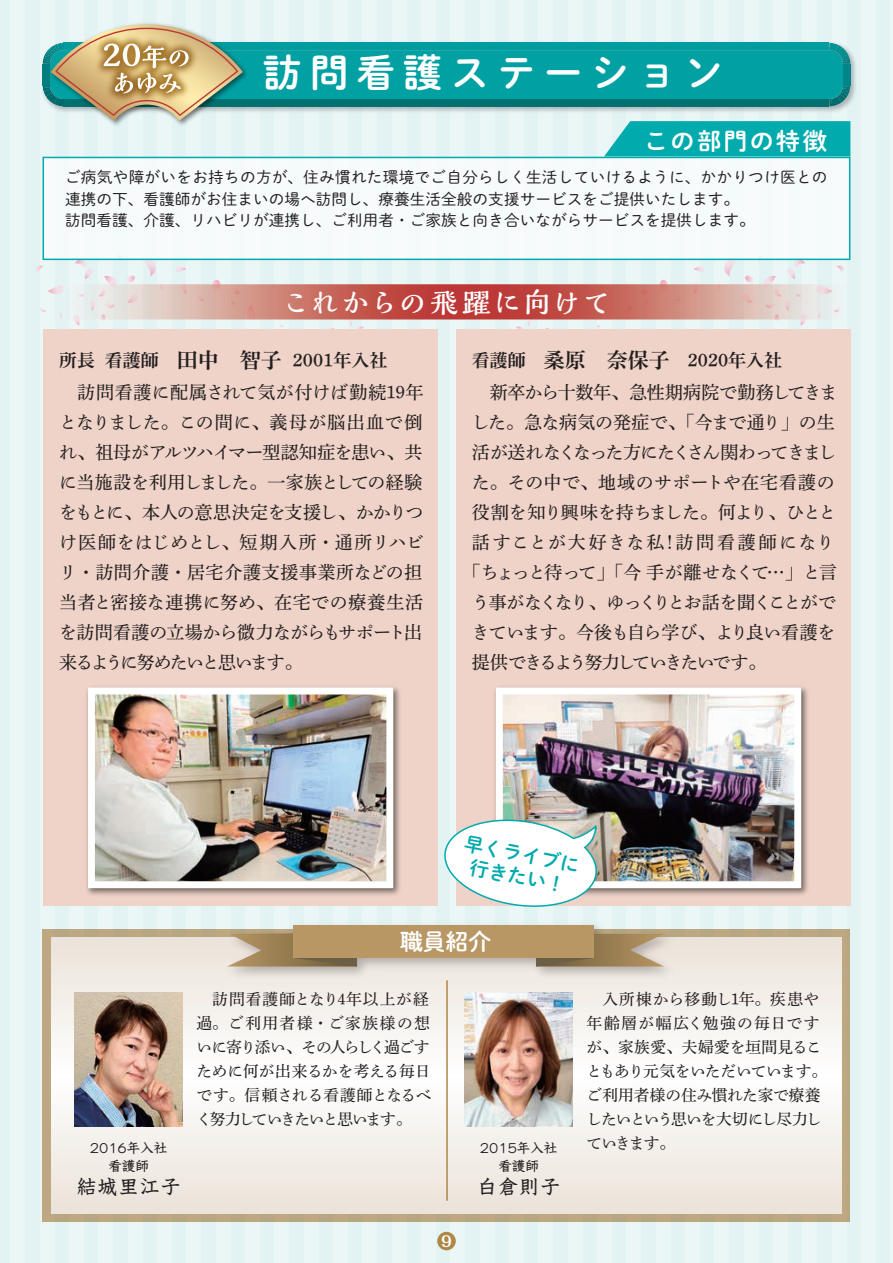
<style>
.page{position:relative;width:893px;height:1263px;background:#e3f3f4}
.page>*{position:absolute;margin:0;border:0;box-sizing:border-box;transform-origin:0 0}
.t1{font:39px "P Shuei M Go Std B";letter-spacing:.2em;color:#fff}
.t2{font:700 28.5px "Kaimin So Std";letter-spacing:.055em;color:#fff}
.t3{font:24px "P Shuei M Go Std B";letter-spacing:.1em;color:#fff}
.t4{font:22.65px "P Shuei M Go Std B";color:#fff}
.t5{font:19.5px/22.5px "P Shuei M Go Std B";color:#00aaad;text-align:center}
.t6{font:500 19.5px "Kyoka ICA Pro";letter-spacing:.075em;color:#231f20}
.t7{font:18px/30px "Shuei Min Pr 6 M";letter-spacing:-.04em;color:#231f20;text-align:justify}
.t8{font:18px "Shuei Min Pr 6 B";color:#231f20}
.t9{font:18px "Shuei Min Pr 6 M";letter-spacing:-.065em;color:#231f20}
.t10{font:18px "Shuei Min Pr 6 M";letter-spacing:-.1em;color:#231f20}
.t11{font:18px "Shuei Min Pr 6 M";letter-spacing:-.08em;color:#231f20}
.t12{font:18px "Shuei Min Pr 6 M";letter-spacing:-.02em;color:#231f20}
.t13{font:18px "Shuei Min Pr 6 M";letter-spacing:-.015em;color:#231f20}
.t14{font:18px "Shuei Min Pr 6 M";letter-spacing:.025em;color:#231f20}
.t15{font:18px "Shuei Min Pr 6 M";letter-spacing:.11em;color:#231f20}
.t16{font:18px "Shuei Min Pr 6 M";letter-spacing:-.115em;color:#231f20}
.t17{font:15.75px/24px "Shuei Min Pr 6 M";letter-spacing:-.025em;color:#231f20}
.t18{font:15.6px/21.1px "P Shuei M Go Std L";color:#231f20}
.t19{font:700 14.55px "Maru Fo Pro";color:#fff}
.t20{font:500 13.5px/18px "Kyoka ICA Pro";color:#231f20;text-align:center}
.s1{font-size:21px}
</style>
<div class="page">
<div style="left:437px;top:1232px;width:19px;height:18px;background:#ad8846;border-radius:50%"></div>
<svg style="left:43px;top:929px;width:807px;height:293px;background:#beab88"></svg>
<svg style="left:51px;top:938px;width:791px;height:275px"></svg>
<div style="left:43px;top:157px;width:807px;height:98px;background:#f7fbfc"></div>
<img style="left:42px;top:42px;width:814px;height:70px">
<div style="left:64px;top:99px;width:765px;height:7px;background:#007071"></div>
<svg style="left:829px;top:85px;width:21px;height:21px"></svg>
<div style="left:843px;top:64px;width:7px;height:21px;background:#008688"></div>
<div style="left:64px;top:43px;width:765px;height:7px;background:#009c9f"></div>
<div style="left:50px;top:50px;width:793px;height:49px;background:#00a0a3;border-radius:14px"></div>
<svg style="left:829px;top:43px;width:21px;height:21px"></svg>
<img style="left:219px;top:926px;width:462px;height:58px">
<svg style="left:227px;top:933px;width:130px;height:33px;background:#a7916e"></svg>
<svg style="left:536px;top:934px;width:128px;height:32px;background:#a28c69"></svg>
<div style="left:293px;top:925px;width:301px;height:33px;background:#b99764"></div>
<svg style="left:604px;top:121px;width:246px;height:35px;background:#0daeb1"></svg>
<svg style="left:36px;top:255px;width:815px;height:94px"></svg>
<hr style="left:446px;top:980px;width:2px;height:221px;background:#ad8846">
<img style="left:110px;top:23px;width:136px;height:102px">
<svg style="left:43px;top:24px;width:200px;height:97px"></svg>
<div style="left:43px;top:330px;width:395px;height:576px;background:#efd3c8"></div>
<div style="left:456px;top:330px;width:394px;height:576px;background:#efd3c8"></div>
<img style="left:75px;top:992px;width:107px;height:135px">
<img style="left:465px;top:992px;width:108px;height:135px">
<img style="left:86px;top:687px;width:314px;height:208px">
<img style="left:96px;top:696px;width:289px;height:184px">
<div style="left:88px;top:688px;width:305px;height:200px;border:7px solid #fff"></div>
<img style="left:494px;top:687px;width:314px;height:208px">
<img style="left:504px;top:696px;width:289px;height:184px">
<div style="left:496px;top:688px;width:305px;height:200px;border:7px solid #fff"></div>
<svg style="left:444px;top:814px;width:155px;height:93px"></svg>
<h1 class="t1" style="left:263px;top:43px;width:462px">訪問看護ステーション</h1>
<h3 class="t3" style="left:644px;top:123px;width:184px">この部門の特徴</h3>
<p class="t18" style="left:65px;top:166px;width:764px">ご病気や障がいをお持ちの方が、住み慣れた環境でご自分らしく生活していけるように、かかりつけ医との連携の下、看護師がお住まいの場へ訪問し、療養生活全般の支援サービスをご提供いたします。<br>訪問看護、介護、リハビリが連携し、ご利用者・ご家族と向き合いながらサービスを提供します。</p>
<h2 class="t2" style="left:282px;top:283px;width:331px">これからの飛躍に向けて</h2>
<p class="t8" style="left:59px;top:350px;width:329px">所長 看護師　<span class="s1">田中　智子</span> 2001年入社</p>
<p class="t7" style="left:59px;top:374px;width:366px">　訪問看護に配属されて気が付けば勤続19年となりました。この間に、義母が脳出血で倒れ、祖母がアルツハイマー型認知症を患い、共に当施設を利用しました。一家族としての経験をもとに、本人の意思決定を支援し、かかりつけ医師をはじめとし、短期入所・通所リハビリ・訪問介護・居宅介護支援事業所などの担当者と密接な連携に努め、在宅での療養生活を訪問看護の立場から微力ながらもサポート出来るように努めたいと思います。</p>
<p class="t8" style="left:472px;top:350px;width:312px">看護師　<span class="s1">桑原　奈保子</span> 2020年入社</p>
<p class="t12" style="left:472px;top:375px;width:368px">　新卒から十数年、急性期病院で勤務してきま</p>
<p class="t13" style="left:472px;top:405px;width:364px">した。急な病気の発症で、「今まで通り」の生</p>
<p class="t9" style="left:472px;top:435px;width:366px">活が送れなくなった方にたくさん関わってきまし</p>
<p class="t14" style="left:472px;top:465px;width:364px">た。その中で、地域のサポートや在宅看護の</p>
<p class="t7" style="left:472px;top:494px;width:366px">役割を知り興味を持ちました。何より、ひとと</p>
<p class="t15" style="left:472px;top:525px;width:364px">話すことが大好きな私！訪問看護師になり</p>
<p class="t10" style="left:463px;top:555px;width:376px">「ちょっと待って」「今 手が離せなくて…」と言</p>
<p class="t11" style="left:472px;top:585px;width:366px">う事がなくなり、ゆっくりとお話を聞くことがで</p>
<p class="t7" style="left:472px;top:614px;width:365px">きています。今後も自ら学び、より良い看護を</p>
<p class="t16" style="left:472px;top:645px;width:296px">提供できるよう努力していきたいです。</p>
<p class="t5" style="left:467px;top:831px;width:118px;rotate:11deg">早くライブに行きたい！</p>
<p class="t20" style="left:90px;top:1137px;width:79px">2016年入社看護師</p>
<p class="t6" style="left:77px;top:1171px;width:105px">結城里江子</p>
<p class="t4" style="left:400px;top:925px;width:92px">職員紹介</p>
<p class="t17" style="left:197px;top:984px;width:237px">　訪問看護師となり4年以上が経過。ご利用者様・ご家族様の想いに寄り添い、その人らしく過ごすために何が出来るかを考える毎日です。信頼される看護師となるべく努力していきたいと思います。</p>
<p class="t17" style="left:587px;top:984px;width:242px">　入所棟から移動し1年。疾患や年齢層が幅広く勉強の毎日ですが、家族愛、夫婦愛を垣間見ることもあり元気をいただいています。ご利用者様の住み慣れた家で療養したいという思いを大切にし尽力し</p>
<p class="t19" style="left:441px;top:1230px;width:12px">9</p>
<p class="t20" style="left:480px;top:1137px;width:79px">2015年入社</p>
<p class="t17" style="left:587px;top:1129px;width:90px">ていきます。</p>
<p class="t20" style="left:498px;top:1155px;width:42px">看護師</p>
<p class="t6" style="left:477px;top:1171px;width:84px">白倉則子</p>
</div>
